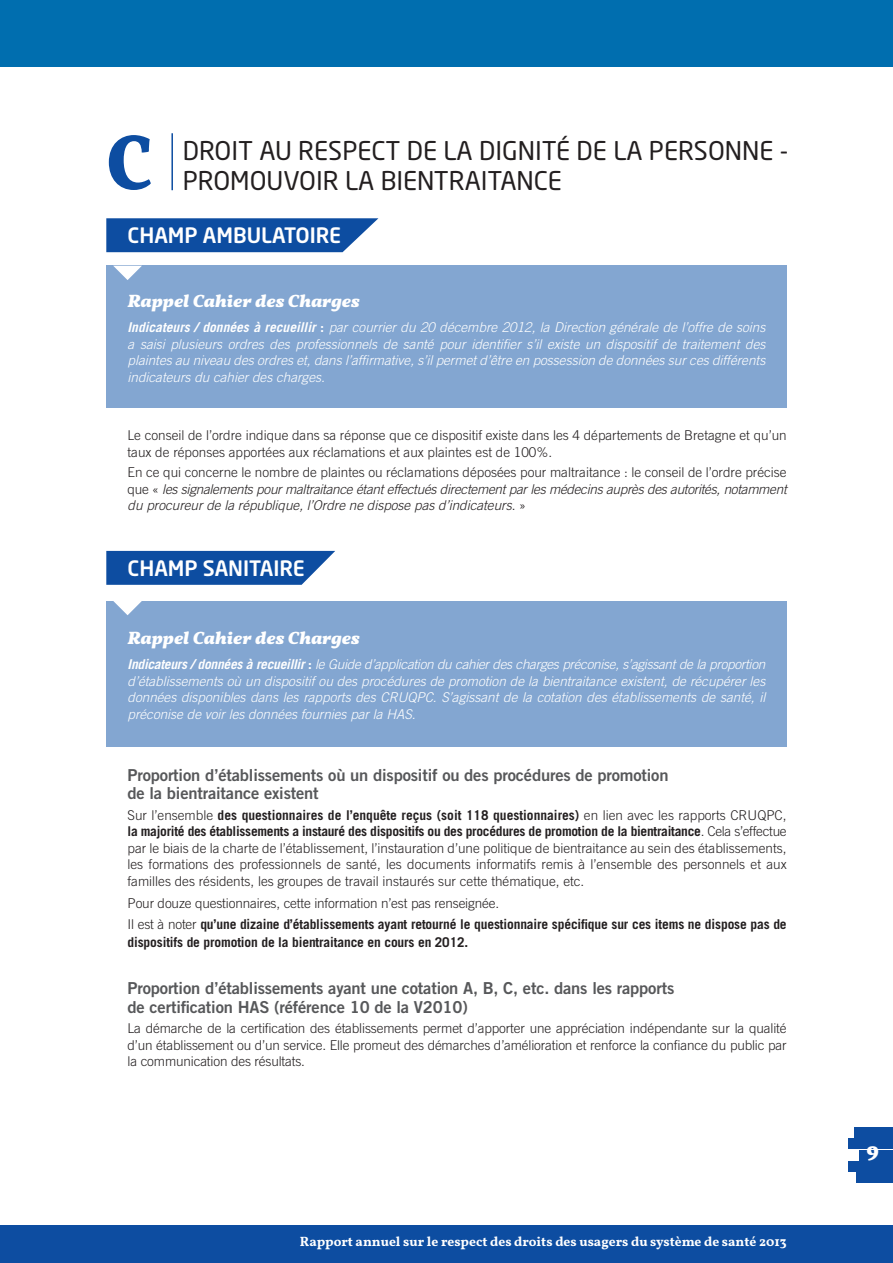
<style>
.page{position:relative;width:893px;height:1263px;background:#fff}
.page>*{position:absolute;margin:0;border:0;box-sizing:border-box;transform-origin:0 0}
.t1{font:700 79.2px "Vollkorn";color:#0d4da1;scale:.91 1}
.t2{font:25.5px "Neo Sans Std";color:#231f20}
.t3{font:700 21.3px "Vollkorn";color:#fff}
.t4{font:500 21px "Neo Sans Std";color:#fff}
.t5{font:italic 700 18px "Vollkorn";color:#fff}
.t6{font:16.5px/18px "Trade Gothic Bold Two";letter-spacing:-.01em;color:#57585a}
.t7{font:300 13.5px/16.5px "Trade Gothic";color:#231f20;text-align:justify}
.t8{font:italic 300 13.5px/16.5px "Trade Gothic";color:#fff;text-align:justify}
.t9{font:italic 300 13.5px/16.5px "Trade Gothic";color:#231f20;text-align:justify}
.t10{font:700 13.5px/20.7px "Trade Gothic";letter-spacing:-.01em;color:#231f20}
.t11{font:600 13.5px "Vollkorn";color:#fff}
.s1{font-weight:700}
.s2{font-family:"Trade Gothic Bold Two";font-weight:400;font-style:normal}
.s3{font-style:normal}
.s4{font-weight:700;font-style:normal}
.s5{font-weight:300}
</style>
<div class="page">
<div style="left:0;top:1226px;width:893px;height:37px;background:#0d4da1"></div>
<div style="left:855px;top:1127px;width:38px;height:11px;background:#0d4da1"></div>
<div style="left:848px;top:1138px;width:45px;height:11px;background:#0d4da1"></div>
<div style="left:859px;top:1150px;width:34px;height:10px;background:#0d4da1"></div>
<div style="left:848px;top:1161px;width:45px;height:10px;background:#0d4da1"></div>
<div style="left:856px;top:1172px;width:37px;height:11px;background:#0d4da1"></div>
<hr style="left:171px;top:133px;width:2px;height:57px;background:#0d4da1">
<svg style="left:106px;top:551px;width:229px;height:34px;background:#205aa8"></svg>
<div style="left:106px;top:601px;width:681px;height:145px;background:#83a6d1"></div>
<svg style="left:113px;top:601px;width:29px;height:14px"></svg>
<div style="left:106px;top:266px;width:681px;height:142px;background:#83a6d1"></div>
<svg style="left:113px;top:266px;width:29px;height:14px"></svg>
<svg style="left:106px;top:218px;width:272px;height:34px;background:#1e59a7"></svg>
<div style="left:0;top:0;width:893px;height:67px;background:#006eaf"></div>
<h1 class="t1" style="left:106px;top:116px;width:52px">C</h1>
<h2 class="t2" style="left:183px;top:135px;width:607px">DROIT AU RESPECT DE LA DIGNITÉ DE LA PERSONNE -</h2>
<h2 class="t2" style="left:183px;top:165px;width:380px">PROMOUVOIR LA BIENTRAITANCE</h2>
<h3 class="t4" style="left:128px;top:222px;width:215px">CHAMP AMBULATOIRE</h3>
<h3 class="t5" style="left:128px;top:290px;width:234px">Rappel Cahier des Charges</h3>
<p class="t8" style="left:128px;top:319px;width:639px"><span class="s1">Indicateurs / données à recueillir</span> <span class="s2">:</span> par courrier du 20 décembre 2012, la Direction générale de l’offre de soins a saisi plusieurs ordres des professionnels de santé pour identifier s’il existe un dispositif de traitement des plaintes au niveau des ordres et, dans l’affirmative, s’il permet d’être en possession de données sur ces différents indicateurs du cahier des charges.</p>
<p class="t7" style="left:128px;top:427px;width:661px">Le conseil de l’ordre indique dans sa réponse que ce dispositif existe dans les 4 départements de Bretagne et qu’un taux de réponses apportées aux réclamations et aux plaintes est de 100%.</p>
<p class="t9" style="left:128px;top:464px;width:661px"><span class="s3">En ce qui concerne le nombre de plaintes ou réclamations déposées pour maltraitance : le conseil de l’ordre précise que «</span> les signalements pour maltraitance étant effectués directement par les médecins auprès des autorités, notamment du procureur de la république, l’Ordre ne dispose pas d’indicateurs<span class="s3">. »</span></p>
<h3 class="t4" style="left:128px;top:555px;width:179px">CHAMP SANITAIRE</h3>
<h3 class="t5" style="left:128px;top:627px;width:234px">Rappel Cahier des Charges</h3>
<p class="t8" style="left:128px;top:656px;width:639px"><span class="s1">Indicateurs / données à recueillir</span> <span class="s4">:</span> le Guide d’application du cahier des charges préconise, s’agissant de la proportion d’établissements où un dispositif ou des procédures de promotion de la bientraitance existent, de récupérer les données disponibles dans les rapports des CRUQPC. S’agissant de la cotation des établissements de santé, il préconise de voir les données fournies par la HAS.</p>
<p class="t6" style="left:128px;top:766px;width:542px">Proportion d’établissements où un dispositif ou des procédures de promotion de la bientraitance existent</p>
<p class="t7" style="left:128px;top:806px;width:661px">Sur l’ensemble <span class="s1">des questionnaires de l’enquête reçus (soit 118 questionnaires)</span> en lien avec les rapports CRUQPC, <span class="s1">la majorité des établissements a instauré des dispositifs ou des procédures de promotion de la bientraitance</span>. Cela s’effectue par le biais de la charte de l’établissement, l’instauration d’une politique de bientraitance au sein des établissements, les formations des professionnels de santé, les documents informatifs remis à l’ensemble des personnels et aux familles des résidents, les groupes de travail instaurés sur cette thématique, etc.</p>
<p class="t10" style="left:128px;top:892px;width:661px"><span class="s5">Pour douze questionnaires, cette information n’est pas renseignée.<br>Il est à noter</span> qu’une dizaine d’établissements ayant retourné le questionnaire spécifique sur ces items ne dispose pas de</p>
<p class="t10" style="left:128px;top:931px;width:342px">dispositifs de promotion de la bientraitance en cours en 2012.</p>
<p class="t6" style="left:128px;top:979px;width:548px">Proportion d’établissements ayant une cotation A, B, C, etc. dans les rapports de certification HAS (référence 10 de la V2010)</p>
<p class="t7" style="left:128px;top:1020px;width:661px">La démarche de la certification des établissements permet d’apporter une appréciation indépendante sur la qualité d’un établissement ou d’un service. Elle promeut des démarches d’amélioration et renforce la confiance du public par la communication des résultats.</p>
<p class="t11" style="left:300px;top:1233px;width:488px">Rapport annuel sur le respect des droits des usagers du système de santé 2013</p>
<h3 class="t3" style="left:866px;top:1137px;width:14px">9</h3>
</div>
